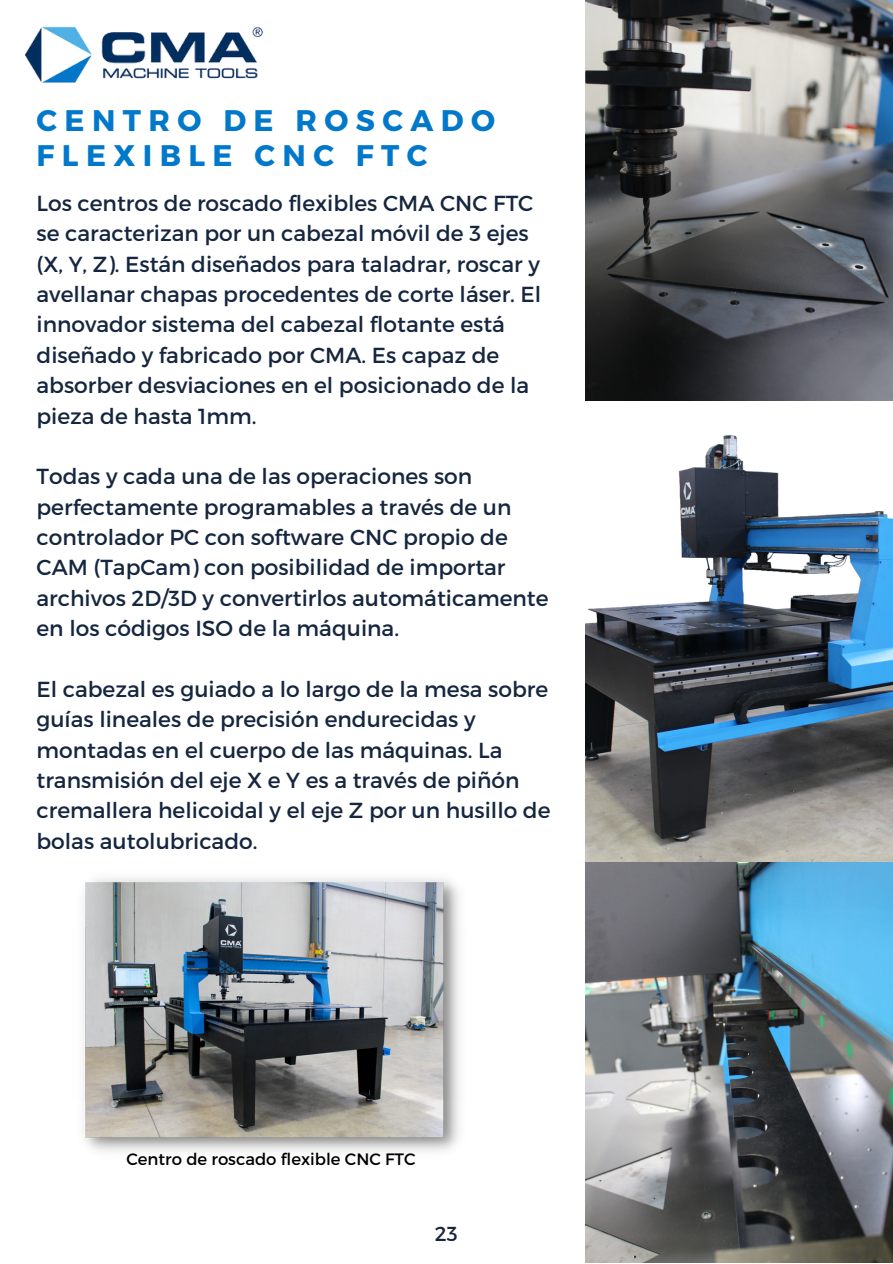
<style>
.page{position:relative;width:893px;height:1264px;background:#fff}
.page>*{position:absolute;margin:0;border:0;box-sizing:border-box;transform-origin:0 0}
.t1{font:700 29.7px/34.8px "Montserrat";letter-spacing:.25em;color:#0178ca}
.t2{font:21.75px/30.3px "Montserrat";color:#15263e}
.t3{font:20.25px "Montserrat";color:#15263e}
.t4{font:16.5px "Montserrat";color:#000}
</style>
<div class="page">
<img style="left:25px;top:26px;width:238px;height:57px">
<img style="left:585px;top:0;width:307px;height:1262px">
<img style="left:83px;top:878px;width:377px;height:274px">
<h1 class="t1" style="left:37px;top:102px;width:460px">CENTRO DE ROSCADO<br>FLEXIBLE CNC FTC</h1>
<p class="t2" style="left:37px;top:187px;width:506px">Los centros de roscado flexibles CMA CNC FTC se caracterizan por un cabezal móvil de 3 ejes (X, Y, Z). Están diseñados para taladrar, roscar y avellanar chapas procedentes de corte láser. El innovador sistema del cabezal flotante está diseñado y fabricado por CMA. Es capaz de absorber desviaciones en el posicionado de la pieza de hasta 1mm.</p>
<p class="t2" style="left:37px;top:460px;width:513px">Todas y cada una de las operaciones son perfectamente programables a través de un controlador PC con software CNC propio de CAM (TapCam) con posibilidad de importar archivos 2D/3D y convertirlos automáticamente en los códigos ISO de la máquina.</p>
<p class="t2" style="left:37px;top:672px;width:515px">El cabezal es guiado a lo largo de la mesa sobre guías lineales de precisión endurecidas y montadas en el cuerpo de las máquinas. La transmisión del eje X e Y es a través de piñón cremallera helicoidal y el eje Z por un husillo de bolas autolubricado.</p>
<p class="t4" style="left:126px;top:1148px;width:291px">Centro de roscado flexible CNC FTC</p>
<p class="t3" style="left:435px;top:1220px;width:24px">23</p>
</div>
